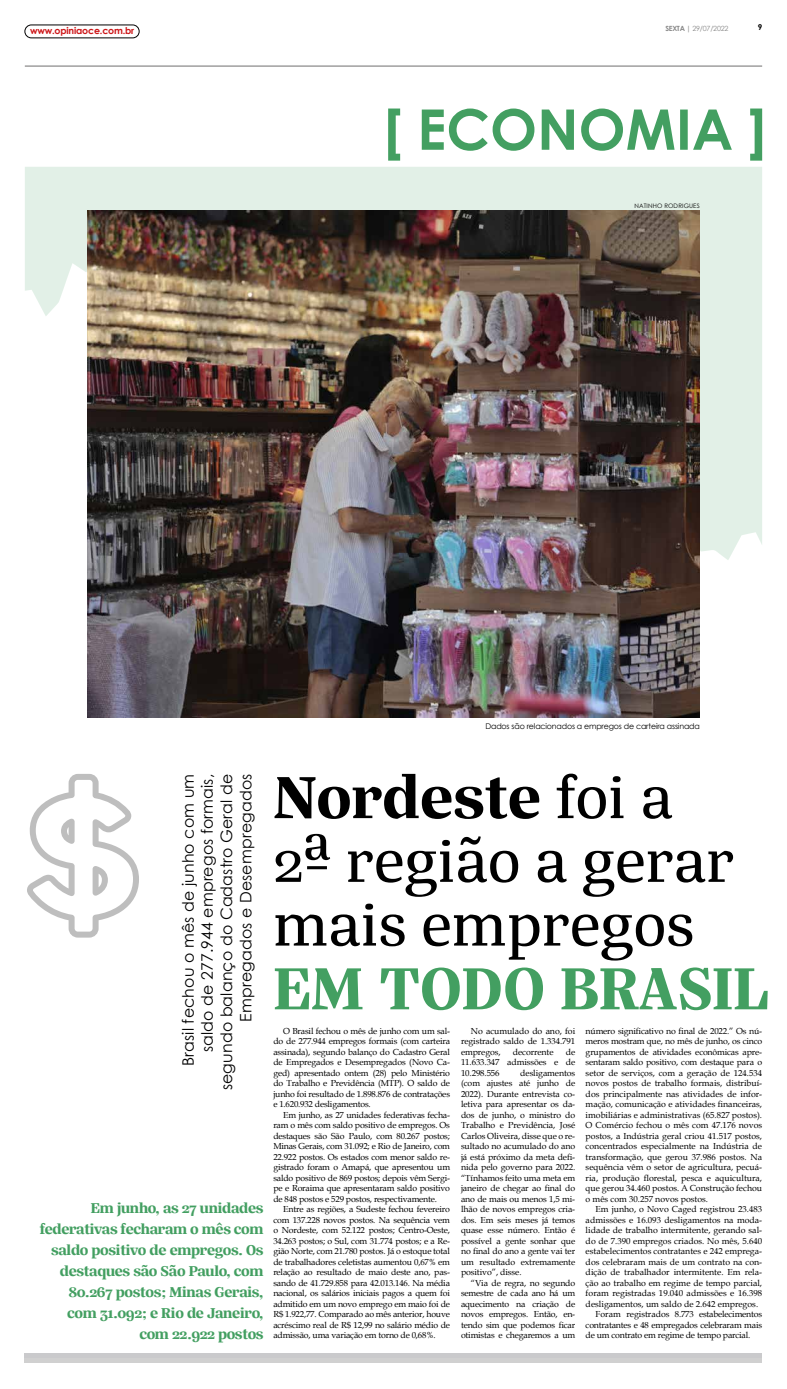
<style>
.page{position:relative;width:787px;height:1389px;background:#fff}
.page>*{position:absolute;margin:0;border:0;box-sizing:border-box;transform-origin:0 0}
.t1{font:64.58px/63.7px "Silva Text";color:#000}
.t2{font:700 64.58px "Silva Text";color:#439f61}
.t3{font:700 15.75px/21px "Silva Text";letter-spacing:-.02em;color:#439f61;text-align:right}
.t4{font:15.75px/19.2px "Century Gothic";letter-spacing:.01em;color:#000;text-align:right}
.t5{font:700 9.45px "Century Gothic";letter-spacing:-.02em;color:#cd1719}
.t6{font:8.75px/10.5px "Book Antiqua";letter-spacing:-.01em;color:#000;text-align:justify}
.t7{font:700 8.05px "Century Gothic";color:#000}
.t8{font:7.88px "Century Gothic";letter-spacing:-.02em;color:#000}
.t9{font:7.17px "Century Gothic";letter-spacing:-.03em;color:#878787}
.t10{font:6.12px "Century Gothic";letter-spacing:.02em;color:#000}
.s1{font-weight:700}
</style>
<div class="page">
<div style="left:25px;top:25px;width:114px;height:13px;border:1px solid #000;border-radius:6px"></div>
<hr style="left:25px;top:66px;width:736px;height:1px;background:#706f6f">
<div style="left:25px;top:1358px;width:736px;height:5px;background:#d0d0d0"></div>
<div style="left:25px;top:1353px;width:736px;height:5px;background:#cacacc"></div>
<svg style="left:25px;top:167px;width:736px;height:393px;fill:#e2f0e7"></svg>
<svg style="left:388px;top:109px;width:373px;height:52px"></svg>
<svg style="left:27px;top:774px;width:112px;height:164px"></svg>
<img style="left:87px;top:210px;width:612px;height:508px">
<p class="t5" style="left:30px;top:24px;width:106px">www.opiniaoce.com.br</p>
<p class="t9" style="left:665px;top:23px;width:65px"><span class="s1">SEXTA |</span> 29/07/2022</p>
<p class="t7" style="left:757px;top:21px;width:6px">9</p>
<p class="t10" style="left:634px;top:202px;width:67px">NATINHO RODRIGUES</p>
<p class="t8" style="left:485px;top:721px;width:216px">Dados são relacionados a empregos de carteira assinada</p>
<h2 class="t4" style="left:178px;top:1090px;width:318px;rotate:-90deg">Brasil fechou o mês de junho com um saldo de 277.944 empregos formais, segundo balanço do Cadastro Geral de Empregados e Desempregados</h2>
<h2 class="t3" style="left:40px;top:1197px;width:225px">Em junho, as 27 unidades federativas fecharam o mês com saldo positivo de empregos. Os destaques são São Paulo, com<br>80.267 postos; Minas Gerais, com 31.092; e Rio de Janeiro, com 22.922 postos</h2>
<h1 class="t1" style="left:273px;top:765px;width:462px"><span class="s1">Nordeste</span> foi a<br>2ª região a gerar mais empregos</h1>
<h1 class="t2" style="left:273px;top:945px;width:497px">EM TODO BRASIL</h1>
<p class="t6" style="left:273px;top:1025px;width:178px;text-indent:10px">O Brasil fechou o mês de junho com um sal&shy;do de 277.944 empregos formais (com carteira assinada), segundo balanço do Cadastro Geral de Empregados e Desempregados (Novo Ca&shy;ged) apresentado ontem (28) pelo Ministério do Trabalho e Previdência (MTP). O saldo de junho foi resultado de 1.898.876 de contratações e 1.620.932 desligamentos.</p>
<p class="t6" style="left:273px;top:1109px;width:178px;text-indent:10px">Em junho, as 27 unidades federativas fecha&shy;ram o mês com saldo positivo de empregos. Os destaques são São Paulo, com 80.267 postos; Minas Gerais, com 31.092; e Rio de Janeiro, com 22.922 postos. Os estados com menor saldo re&shy;gistrado foram o Amapá, que apresentou um saldo positivo de 869 postos; depois vêm Sergi&shy;pe e Roraima que apresentaram saldo positivo de 848 postos e 529 postos, respectivamente.</p>
<p class="t6" style="left:273px;top:1204px;width:178px;text-indent:10px">Entre as regiões, a Sudeste fechou fevereiro com 137.228 novos postos. Na sequência vem o Nordeste, com 52.122 postos; Centro-Oeste, 34.263 postos; o Sul, com 31.774 postos; e a Re&shy;gião Norte, com 21.780 postos. Já o estoque total de trabalhadores celetistas aumentou 0,67% em relação ao resultado de maio deste ano, pas&shy;sando de 41.729.858 para 42.013.146. Na média nacional, os salários iniciais pagos a quem foi admitido em um novo emprego em maio foi de R$ 1.922,77. Comparado ao mês anterior, houve acréscimo real de R$ 12,99 no salário médio de admissão, uma variação em torno de 0,68%.</p>
<p class="t6" style="left:461px;top:1025px;width:116px;text-indent:10px">No acumulado do ano, foi registrado saldo de 1.334.791 empregos,</p>
<p class="t6" style="left:461px;top:1046px;width:116px;text-indent:105px">de 11.633.347 admissões e de 10.298.556</p>
<p class="t6" style="left:512px;top:1046px;width:42px">decorrente</p>
<p class="t6" style="left:461px;top:1067px;width:116px;text-indent:59px">desligamentos (com ajustes até junho de 2022). Durante entrevista co&shy;letiva para apresentar os da&shy;dos de junho, o ministro do Trabalho e Previdência, José Carlos Oliveira, disse que o re&shy;sultado no acumulado do ano já está próximo da meta defi&shy;nida pelo governo para 2022. “Tínhamos feito uma meta em janeiro de chegar ao final do ano de mais ou menos 1,5 mi&shy;lhão de novos empregos cria&shy;dos. Em seis meses já temos quase esse número. Então é possível a gente sonhar que no final do ano a gente vai ter um resultado extremamente positivo”, disse.</p>
<p class="t6" style="left:461px;top:1277px;width:116px;text-indent:10px">“Via de regra, no segundo semestre de cada ano há um aquecimento na criação de novos empregos. Então, en&shy;tendo sim que podemos ficar otimistas e chegaremos a um</p>
<p class="t6" style="left:585px;top:1025px;width:178px">número significativo no final de 2022.” Os nú&shy;meros mostram que, no mês de junho, os cinco grupamentos de atividades econômicas apre&shy;sentaram saldo positivo, com destaque para o setor de serviços, com a geração de 124.534 novos postos de trabalho formais, distribuí&shy;dos principalmente nas atividades de infor&shy;mação, comunicação e atividades financeiras, imobiliárias e administrativas (65.827 postos).<br>O Comércio fechou o mês com 47.176 novos postos, a Indústria geral criou 41.517 postos, concentrados especialmente na Indústria de transformação, que gerou 37.986 postos. Na sequência vêm o setor de agricultura, pecuá&shy;ria, produção florestal, pesca e aquicultura, que gerou 34.460 postos. A Construção fechou o mês com 30.257 novos postos.</p>
<p class="t6" style="left:595px;top:1204px;width:168px">Em junho, o Novo Caged registrou 23.483</p>
<p class="t6" style="left:585px;top:1214px;width:178px">admissões e 16.093 desligamentos na moda-</p>
<p class="t6" style="left:585px;top:1225px;width:178px">lidade de trabalho intermitente, gerando sal-</p>
<p class="t6" style="left:585px;top:1235px;width:178px">do de 7.390 empregos criados. No mês, 5.640</p>
<p class="t6" style="left:585px;top:1246px;width:178px">estabelecimentos contratantes e 242 emprega-</p>
<p class="t6" style="left:585px;top:1256px;width:178px">dos celebraram mais de um contrato na con-</p>
<p class="t6" style="left:585px;top:1267px;width:178px">dição de trabalhador intermitente. Em rela-</p>
<p class="t6" style="left:585px;top:1277px;width:178px">ção ao trabalho em regime de tempo parcial,</p>
<p class="t6" style="left:585px;top:1288px;width:178px">foram registradas 19.040 admissões e 16.398</p>
<p class="t6" style="left:585px;top:1298px;width:174px">desligamentos, um saldo de 2.642 empregos.</p>
<p class="t6" style="left:595px;top:1309px;width:168px">Foram registrados 8.773 estabelecimentos</p>
<p class="t6" style="left:585px;top:1319px;width:178px">contratantes e 48 empregados celebraram mais</p>
<p class="t6" style="left:585px;top:1330px;width:166px">de um contrato em regime de tempo parcial.</p>
</div>
